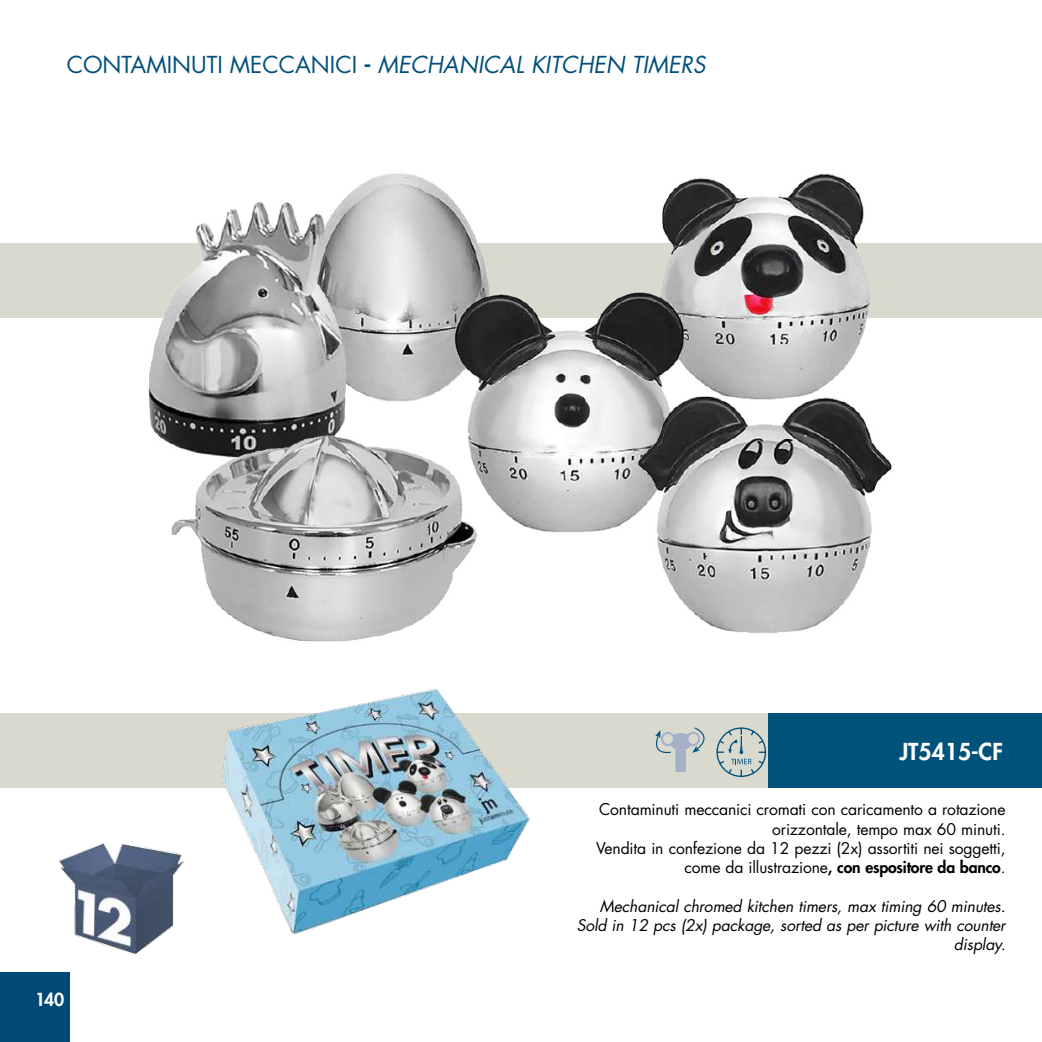
<style>
.page{position:relative;width:1042px;height:1042px;background:#fff}
.page>*{position:absolute;margin:0;border:0;box-sizing:border-box;transform-origin:0 0}
.t1{font:italic 22.75px "Futura Std";color:#00507b}
.t2{font:800 22.75px "Futura Std";color:#fff}
.t3{font:800 17.5px "Futura Std";color:#fff}
.t4{font:15.75px/19.2px "Futura Std";letter-spacing:-.01em;color:#000;text-align:right}
.t5{font:italic 15.75px/19.2px "Futura Std";letter-spacing:-.01em;color:#000;text-align:right}
.s1{font-style:normal}
.s2{font-weight:800;font-style:normal}
.s3{font-weight:800}
</style>
<div class="page">
<div style="left:0;top:243px;width:1042px;height:74px;background:#dad9ce"></div>
<div style="left:0;top:713px;width:1042px;height:75px;background:#dad9ce"></div>
<div style="left:769px;top:713px;width:273px;height:75px;background:#00527a"></div>
<svg style="left:655px;top:727px;width:49px;height:45px"></svg>
<svg style="left:716px;top:727px;width:50px;height:50px"></svg>
<img style="left:60px;top:843px;width:124px;height:111px">
<img style="left:108px;top:173px;width:820px;height:469px">
<img style="left:222px;top:688px;width:308px;height:247px">
<div style="left:0;top:972px;width:70px;height:70px;background:#004875"></div>
<h1 class="t1" style="left:67px;top:50px;width:640px"><span class="s1">CONTAMINUTI MECCANICI</span> <span class="s2">-</span> MECHANICAL KITCHEN TIMERS</h1>
<h1 class="t2" style="left:899px;top:737px;width:105px">JT5415-CF</h1>
<p class="t3" style="left:35px;top:988px;width:31px">140</p>
<p class="t4" style="left:596px;top:800px;width:411px">Contaminuti meccanici cromati con caricamento a rotazione orizzontale, tempo max 60 minuti.<br>Vendita in confezione da 12 pezzi (2x) assortiti nei soggetti, come da illustrazione<span class="s3">, con espositore da banco</span>.</p>
<p class="t5" style="left:577px;top:896px;width:430px">Mechanical chromed kitchen timers, max timing 60 minutes.<br>Sold in 12 pcs (2x) package, sorted as per picture with counter display.</p>
</div>
